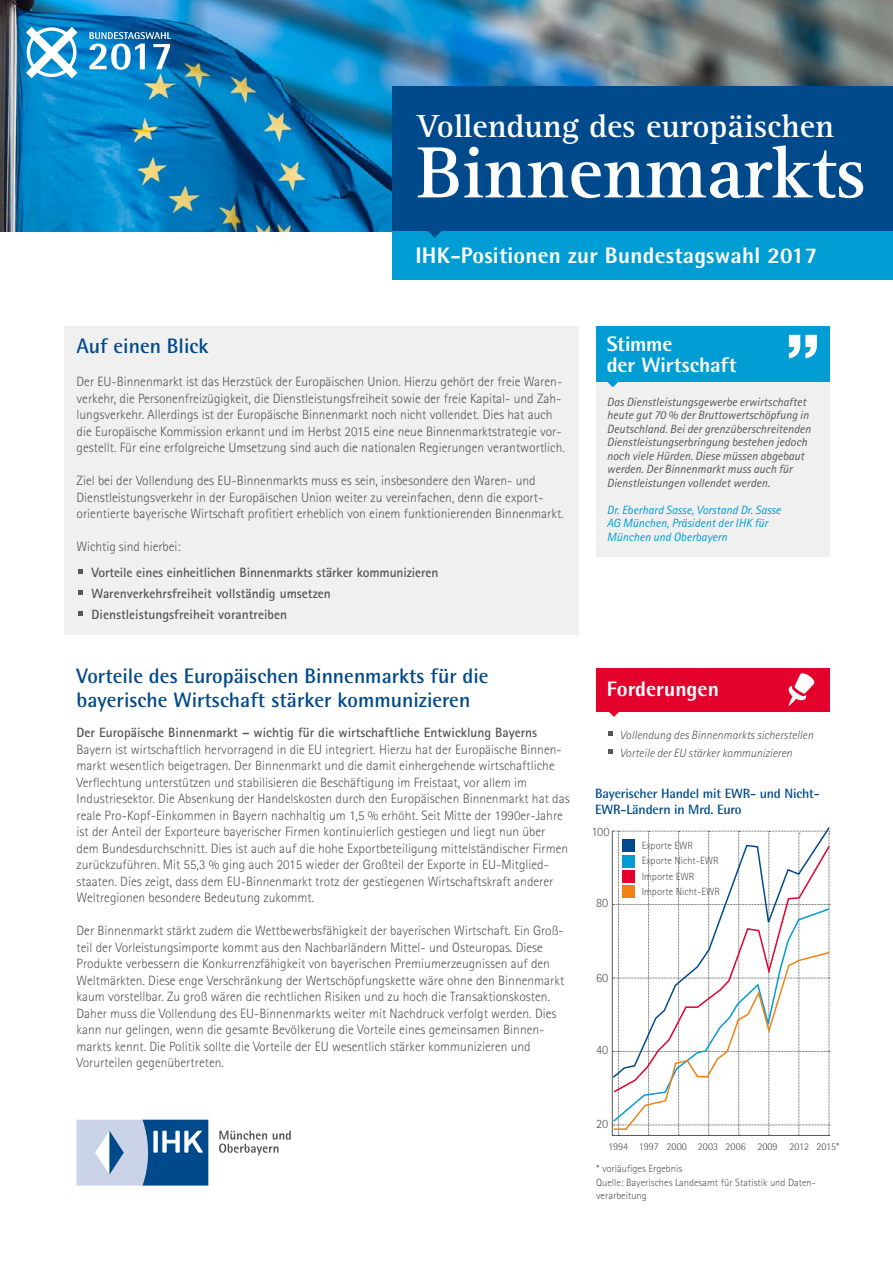
<style>
.page{position:relative;width:893px;height:1263px;background:#fff}
.page>*{position:absolute;margin:0;border:0;box-sizing:border-box;transform-origin:0 0}
.t1{font:700 75px "Rotis Serif";letter-spacing:-.01em;color:#fff}
.t2{font:700 33px "Rotis Serif";color:#fff}
.Titel_Subline{font:800 22.5px "Rotis Semi Sans";letter-spacing:.01em;color:#fff}
.Fliesstext_9_P{font:700 21px "Rotis Semi Sans";color:#004a8b}
.Infobox_Headline{font:800 21px/21px "Rotis Semi Sans";color:#fff}
.Fliesstext_9_P-2{font:300 13.5px/16.5px "Rotis Sans Serif";color:#565655}
.Fliesstext_9_P-3{font:700 13.5px "Rotis Sans Serif";color:#565655}
.Fließtext{font:700 13.5px/16.5px "Rotis Semi Sans";letter-spacing:-.01em;color:#004a8b}
.ohne_Raster_Fliesste{font:300 12.75px "Rotis Sans Serif";color:#565655}
.t3{font:italic 12px/13.5px "Rotis Sans Serif";color:#565655}
.t4{font:italic 12px "Rotis Sans Serif";color:#009dd4}
.Fliesstext_9_P-4{font:italic 300 12px "Rotis Sans Serif";color:#565655}
.Fließtext-2{font:300 10.5px/13.5px "Rotis Sans Serif";color:#565655}
.Fließtext-3{font:300 10.5px "Rotis Semi Sans";color:#565655}
</style>
<div class="page">
<div style="left:64px;top:326px;width:514px;height:309px;background:#f0f0f0"></div>
<img style="left:0;top:0;width:893px;height:231px">
<div style="left:392px;top:86px;width:501px;height:145px;background:#004a8b"></div>
<div style="left:392px;top:231px;width:501px;height:49px;background:#009dd4"></div>
<svg style="left:428px;top:231px;width:14px;height:7px"></svg>
<svg style="left:79px;top:569px;width:4px;height:5px"></svg>
<svg style="left:79px;top:590px;width:4px;height:5px"></svg>
<svg style="left:79px;top:611px;width:4px;height:5px"></svg>
<div style="left:596px;top:668px;width:233px;height:43px;background:#e4012b"></div>
<svg style="left:608px;top:711px;width:12px;height:6px"></svg>
<svg style="left:788px;top:673px;width:26px;height:33px"></svg>
<svg style="left:608px;top:731px;width:4px;height:5px"></svg>
<svg style="left:608px;top:749px;width:4px;height:5px"></svg>
<svg style="left:89px;top:32px;width:82px;height:38px"></svg>
<svg style="left:26px;top:27px;width:51px;height:51px"></svg>
<svg style="left:77px;top:1120px;width:131px;height:65px;background:#759ac0"></svg>
<svg style="left:219px;top:1131px;width:72px;height:24px"></svg>
<div style="left:596px;top:381px;width:233px;height:176px;background:#f0f0f0"></div>
<div style="left:596px;top:326px;width:233px;height:56px;background:#009dd4"></div>
<svg style="left:607px;top:382px;width:11px;height:5px"></svg>
<svg style="left:789px;top:335px;width:28px;height:23px"></svg>
<svg style="left:611px;top:827px;width:220px;height:252px"></svg>
<svg style="left:612px;top:831px;width:219px;height:305px"></svg>
<svg style="left:612px;top:844px;width:219px;height:250px"></svg>
<p class="t2" style="left:417px;top:107px;width:419px">Vollendung des europäischen</p>
<p class="t1" style="left:417px;top:128px;width:451px">Binnenmarkts</p>
<p class="Titel_Subline" style="left:415px;top:241px;width:403px">IHK-Positionen zur Bundestagswahl 2017</p>
<p class="Fliesstext_9_P" style="left:77px;top:333px;width:134px">Auf einen Blick</p>
<p class="Fliesstext_9_P-2" style="left:77px;top:374px;width:490px">Der EU-Binnenmarkt ist das Herzstück der Europäischen Union. Hierzu gehört der freie Waren&shy;verkehr, die Personenfreizügigkeit, die Dienstleistungsfreiheit sowie der freie Kapital- und Zah&shy;lungsverkehr. Allerdings ist der Europäische Binnenmarkt noch nicht vollendet. Dies hat auch die Europäische Kommission erkannt und im Herbst 2015 eine neue Binnenmarktstrategie vor&shy;gestellt. Für eine erfolgreiche Umsetzung sind auch die nationalen Regierungen verantwortlich.</p>
<p class="Fliesstext_9_P-2" style="left:77px;top:473px;width:461px">Ziel bei der Vollendung des EU-Binnenmarkts muss es sein, insbesondere den Waren- und</p>
<p class="Fliesstext_9_P-2" style="left:77px;top:489px;width:489px">Dienstleistungsverkehr in der Europäischen Union weiter zu vereinfachen, denn die export&shy;orientierte bayerische Wirtschaft profitiert erheblich von einem funktionierenden Binnenmarkt.</p>
<p class="Fliesstext_9_P-2" style="left:77px;top:539px;width:106px">Wichtig sind hierbei:</p>
<p class="Fliesstext_9_P-3" style="left:92px;top:564px;width:348px">Vorteile eines einheitlichen Binnenmarkts stärker kommunizieren</p>
<p class="Fliesstext_9_P-3" style="left:92px;top:585px;width:241px">Warenverkehrsfreiheit vollständig umsetzen</p>
<p class="Fliesstext_9_P-3" style="left:92px;top:606px;width:197px">Dienstleistungsfreiheit vorantreiben</p>
<p class="Fliesstext_9_P" style="left:77px;top:663px;width:414px">Vorteile des Europäischen Binnenmarkts für die</p>
<p class="Fliesstext_9_P" style="left:77px;top:687px;width:395px">bayerische Wirtschaft stärker kommunizieren</p>
<p class="Fliesstext_9_P-3" style="left:77px;top:724px;width:462px">Der Europäische Binnenmarkt – wichtig für die wirtschaftliche Entwicklung Bayerns</p>
<p class="Fliesstext_9_P-2" style="left:77px;top:741px;width:495px">Bayern ist wirtschaftlich hervorragend in die EU integriert. Hierzu hat der Europäische Binnen&shy;markt wesentlich beigetragen. Der Binnenmarkt und die damit einhergehende wirtschaftliche Verflechtung unterstützen und stabilisieren die Beschäftigung im Freistaat, vor allem im Industriesektor. Die Absenkung der Handelskosten durch den Europäischen Binnenmarkt hat das reale Pro-Kopf-Einkommen in Bayern nachhaltig um 1,5 % erhöht. Seit Mitte der 1990er-Jahre ist der Anteil der Exporteure bayerischer Firmen kontinuierlich gestiegen und liegt nun über dem Bundesdurchschnitt. Dies ist auch auf die hohe Exportbeteiligung mittelständischer Firmen zurückzuführen. Mit 55,3 % ging auch 2015 wieder der Großteil der Exporte in EU-Mitglied&shy;staaten. Dies zeigt, dass dem EU-Binnenmarkt trotz der gestiegenen Wirtschaftskraft anderer Weltregionen besondere Bedeutung zukommt.</p>
<p class="Fliesstext_9_P-2" style="left:77px;top:923px;width:489px">Der Binnenmarkt stärkt zudem die Wettbewerbsfähigkeit der bayerischen Wirtschaft. Ein Groß&shy;teil der Vorleistungsimporte kommt aus den Nachbarländern Mittel- und Osteuropas. Diese</p>
<p class="Fliesstext_9_P-2" style="left:77px;top:956px;width:475px">Produkte verbessern die Konkurrenzfähigkeit von bayerischen Premiumerzeugnissen auf den</p>
<p class="Fliesstext_9_P-2" style="left:77px;top:972px;width:489px">Weltmärkten. Diese enge Verschränkung der Wertschöpfungskette wäre ohne den Binnenmarkt</p>
<p class="Fliesstext_9_P-2" style="left:77px;top:989px;width:475px">kaum vorstellbar. Zu groß wären die rechtlichen Risiken und zu hoch die Transaktionskosten.</p>
<p class="Fliesstext_9_P-2" style="left:77px;top:1005px;width:481px">Daher muss die Vollendung des EU-Binnenmarkts weiter mit Nachdruck verfolgt werden. Dies</p>
<p class="Fliesstext_9_P-2" style="left:77px;top:1022px;width:469px">kann nur gelingen, wenn die gesamte Bevölkerung die Vorteile eines gemeinsamen Binnen&shy;markts kennt. Die Politik sollte die Vorteile der EU wesentlich stärker kommunizieren und<br>Vorurteilen gegenübertreten.</p>
<p class="Infobox_Headline" style="left:607px;top:332px;width:131px">Stimme<br>der Wirtschaft</p>
<p class="t3" style="left:607px;top:395px;width:201px">Das Dienstleistungsgewerbe erwirtschaftet</p>
<p class="t3" style="left:607px;top:409px;width:203px">heute gut 70 % der Bruttowertschöpfung in</p>
<p class="t3" style="left:607px;top:422px;width:206px">Deutschland. Bei der grenzüberschreitenden</p>
<p class="t3" style="left:607px;top:436px;width:202px">Dienstleistungserbringung bestehen jedoch noch viele Hürden. Diese müssen abgebaut werden. Der Binnenmarkt muss auch für Dienstleistungen vollendet werden.</p>
<p class="t4" style="left:607px;top:503px;width:176px">Dr. Eberhard Sasse, Vorstand Dr. Sasse</p>
<p class="t4" style="left:607px;top:516px;width:163px">AG München, Präsident der IHK für</p>
<p class="t4" style="left:607px;top:530px;width:122px">München und Oberbayern</p>
<p class="Infobox_Headline" style="left:607px;top:678px;width:114px">Forderungen</p>
<p class="Fliesstext_9_P-4" style="left:620px;top:728px;width:195px">Vollendung des Binnenmarkts sicherstellen</p>
<p class="Fliesstext_9_P-4" style="left:620px;top:746px;width:174px">Vorteile der EU stärker kommunizieren</p>
<p class="Fließtext" style="left:595px;top:785px;width:226px">Bayerischer Handel mit EWR- und Nicht-<br>EWR-Ländern in Mrd. Euro</p>
<p class="ohne_Raster_Fliesste" style="left:592px;top:824px;width:19px">100</p>
<p class="ohne_Raster_Fliesste" style="left:596px;top:896px;width:14px">80</p>
<p class="ohne_Raster_Fliesste" style="left:596px;top:970px;width:14px">60</p>
<p class="ohne_Raster_Fliesste" style="left:596px;top:1042px;width:14px">40</p>
<p class="ohne_Raster_Fliesste" style="left:596px;top:1116px;width:14px">20</p>
<p class="Fließtext-2" style="left:642px;top:838px;width:53px">Exporte EWR</p>
<p class="Fließtext-2" style="left:642px;top:869px;width:54px">Importe EWR</p>
<p class="Fließtext-2" style="left:642px;top:854px;width:78px">Exporte Nicht-EWR</p>
<p class="Fließtext-2" style="left:642px;top:885px;width:80px">Importe Nicht-EWR</p>
<p class="Fließtext-3" style="left:608px;top:1141px;width:22px">1994</p>
<p class="Fließtext-3" style="left:639px;top:1141px;width:22px">1997</p>
<p class="Fließtext-3" style="left:666px;top:1141px;width:22px">2000</p>
<p class="Fließtext-3" style="left:698px;top:1141px;width:22px">2003</p>
<p class="Fließtext-3" style="left:725px;top:1141px;width:22px">2006</p>
<p class="Fließtext-3" style="left:757px;top:1141px;width:22px">2009</p>
<p class="Fließtext-3" style="left:789px;top:1141px;width:21px">2012</p>
<p class="Fließtext-3" style="left:816px;top:1141px;width:25px">2015*</p>
<p class="Fließtext-2" style="left:596px;top:1162px;width:88px">* vorläufiges Ergebnis</p>
<p class="Fließtext-2" style="left:596px;top:1175px;width:221px">Quelle: Bayerisches Landesamt für Statistik und Daten&shy;verarbeitung</p>
</div>
